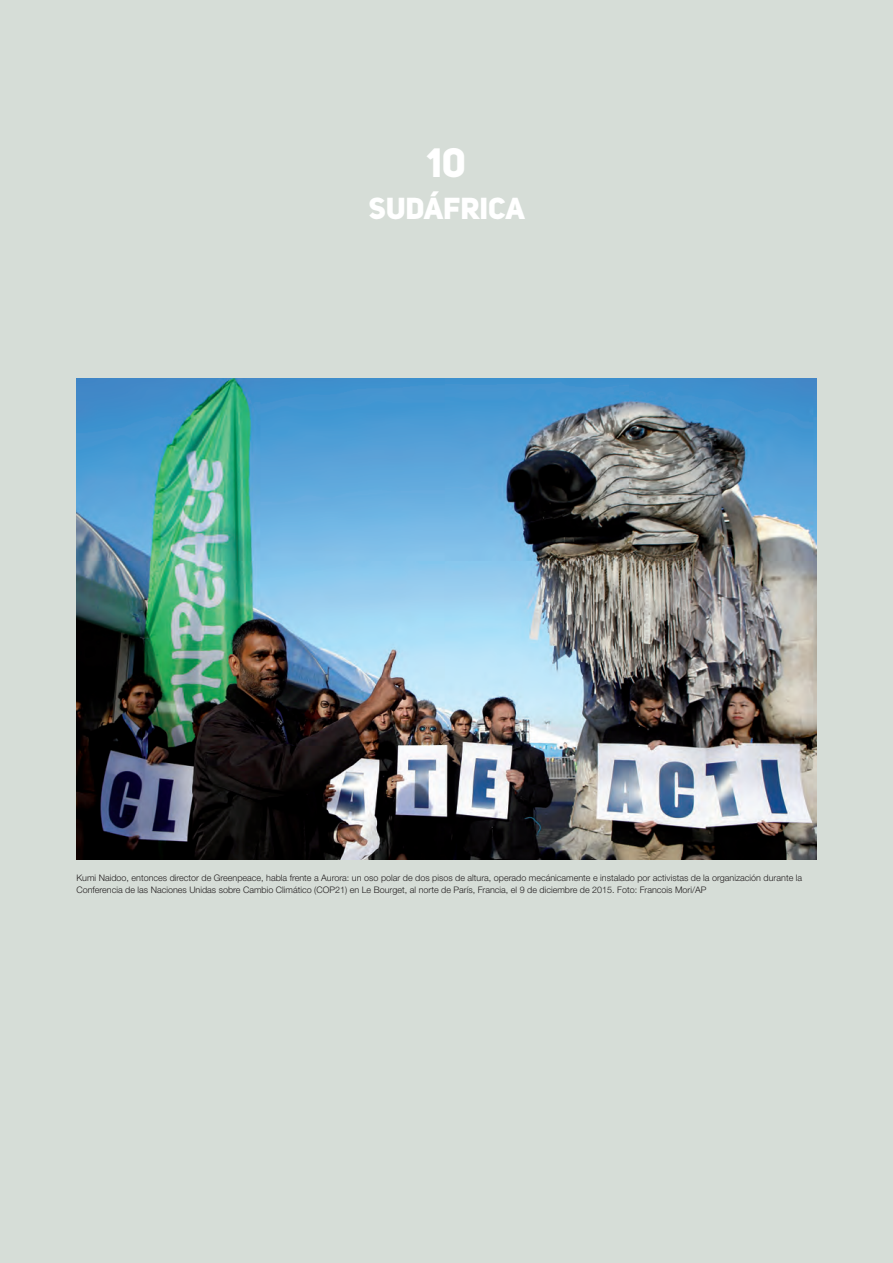
<style>
.page{position:relative;width:893px;height:1263px;background:#d6ddd7}
.page>*{position:absolute;margin:0;border:0;box-sizing:border-box;transform-origin:0 0}
.casos{font:40.5px "Uni Sans Heavy Caps";color:#fff}
.casos-2{font:30px "Uni Sans Heavy Caps";letter-spacing:-.005em;color:#fff}
.NEW_epigrafde{font:300 9px/12px "Helvetica Neue";color:#231f20}
</style>
<div class="page">
<img style="left:76px;top:378px;width:741px;height:481px">
<p class="casos" style="left:427px;top:136px;width:41px">10</p>
<p class="casos-2" style="left:369px;top:189px;width:157px">SUDÁFRICA</p>
<p class="NEW_epigrafde" style="left:76px;top:871px;width:727px">Kumi Naidoo, entonces director de Greenpeace, habla frente a Aurora: un oso polar de dos pisos de altura, operado mecánicamente e instalado por activistas de la organización durante la<br>Conferencia de las Naciones Unidas sobre Cambio Climático (COP21) en Le Bourget, al norte de París, Francia, el 9 de diciembre de 2015. Foto: Francois Mori/AP</p>
</div>
